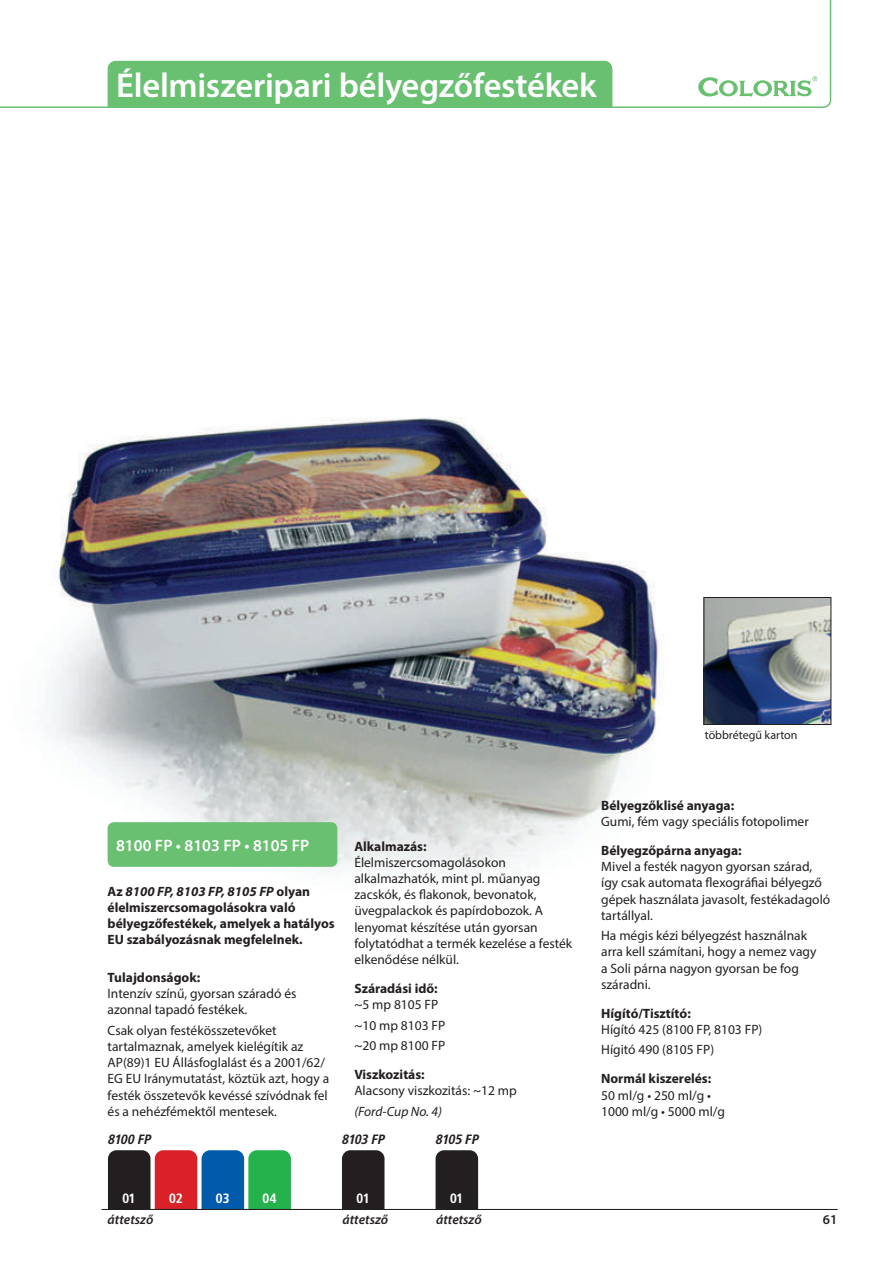
<style>
.page{position:relative;width:896px;height:1266px;background:#fff}
.page>*{position:absolute;margin:0;border:0;box-sizing:border-box;transform-origin:0 0}
.t1{font:600 34.5px "Myriad Pro";letter-spacing:-.01em;color:#fff}
.t2{font:600 16.5px "Myriad Pro";color:#fff}
.t3{font:13.5px/16.2px "Myriad Pro";color:#231f20}
.t4{font:700 13.5px/16.2px "Myriad Pro";color:#231f20}
.t5{font:italic 600 13.5px "Myriad Pro";color:#231f20}
.t6{font:italic 700 13.5px "Transit";letter-spacing:-.03em;color:#231f20}
.t7{font:italic 13.5px "Myriad Pro";letter-spacing:-.005em;color:#231f20}
.t8{font:700 13.5px "Transit";letter-spacing:-.025em;color:#fff}
.t9{font:700 13.5px "Transit";color:#231f20}
.t10{font:12px "Myriad Pro";color:#231f20}
.s1{font-style:italic}
.s2{font-family:"Myriad Pro";font-weight:600}
</style>
<div class="page">
<img style="left:46px;top:417px;width:774px;height:457px">
<div style="left:108px;top:1150px;width:42px;height:68px;background:#231f20;border-radius:9px"></div>
<div style="left:155px;top:1150px;width:42px;height:68px;background:#da2128;border-radius:9px"></div>
<div style="left:201px;top:1150px;width:43px;height:68px;background:#015aaa;border-radius:9px"></div>
<div style="left:248px;top:1150px;width:43px;height:68px;background:#23b24b;border-radius:9px"></div>
<div style="left:342px;top:1150px;width:42px;height:68px;background:#231f20;border-radius:9px"></div>
<div style="left:435px;top:1150px;width:43px;height:68px;background:#231f20;border-radius:9px"></div>
<hr style="left:102px;top:1208px;width:735px;height:2px;background:#231f20">
<div style="left:102px;top:1209px;width:735px;height:13px;background:#fff"></div>
<img style="left:705px;top:599px;width:124px;height:123px">
<div style="left:703px;top:597px;width:128px;height:127px;border:1px solid #231f20"></div>
<svg style="left:0;top:0;width:831px;height:108px"></svg>
<svg style="left:698px;top:76px;width:119px;height:21px"></svg>
<div style="left:108px;top:822px;width:229px;height:44px;background:#69c071;border-radius:6px"></div>
<div style="left:108px;top:61px;width:504px;height:47px;background:#69c071"></div>
<h1 class="t1" style="left:116px;top:72px;width:482px">Élelmiszeripari bélyegzőfestékek</h1>
<p class="t10" style="left:704px;top:730px;width:94px">többrétegű karton</p>
<p class="t2" style="left:116px;top:838px;width:195px">8100 FP • 8103 FP • 8105 FP</p>
<p class="t4" style="left:108px;top:884px;width:228px">Az <span class="s1">8100 FP, 8103 FP, 8105 FP</span> olyan élelmiszercsomagolásokra való bélyegzőfestékek, amelyek a hatályos EU szabályozásnak megfelelnek.</p>
<p class="t4" style="left:108px;top:970px;width:94px">Tulajdonságok:</p>
<p class="t3" style="left:108px;top:986px;width:190px">Intenzív színű, gyorsan száradó és azonnal tapadó festékek.</p>
<p class="t3" style="left:108px;top:1023px;width:223px">Csak olyan festékösszetevőket tartalmaznak, amelyek kielégítik az AP(89)1 EU Állásfoglalást és a 2001/62/ EG EU Iránymutatást, köztük azt, hogy a festék összetevők kevéssé szívódnak fel és a nehézfémektől mentesek.</p>
<p class="t4" style="left:354px;top:839px;width:74px">Alkalmazás:</p>
<p class="t3" style="left:354px;top:855px;width:219px">Élelmiszercsomagolásokon alkalmazhatók, mint pl. műanyag zacskók, és flakonok, bevonatok, üvegpalackok és papírdobozok. A lenyomat készítése után gyorsan folytatódhat a termék kezelése a festék elkenődése nélkül.</p>
<p class="t4" style="left:354px;top:981px;width:85px">Száradási idő:</p>
<p class="t3" style="left:354px;top:995px;width:92px;line-height:20.4px">~5 mp 8105 FP ~10 mp 8103 FP ~20 mp 8100 FP</p>
<p class="t4" style="left:354px;top:1067px;width:72px">Viszkozitás:</p>
<p class="t3" style="left:354px;top:1083px;width:164px">Alacsony viszkozitás: ~12 mp</p>
<p class="t7" style="left:354px;top:1106px;width:89px">(Ford-Cup No. 4)</p>
<p class="t6" style="left:108px;top:1130px;width:45px">8100 FP</p>
<p class="t6" style="left:342px;top:1130px;width:44px">8103 FP</p>
<p class="t6" style="left:435px;top:1130px;width:45px">8105 FP</p>
<p class="t8" style="left:122px;top:1190px;width:15px">01</p>
<p class="t8" style="left:169px;top:1190px;width:16px">02</p>
<p class="t8" style="left:216px;top:1190px;width:15px">03</p>
<p class="t8" style="left:262px;top:1190px;width:16px">04</p>
<p class="t8" style="left:356px;top:1190px;width:15px">01</p>
<p class="t8" style="left:450px;top:1190px;width:15px">01</p>
<p class="t5" style="left:108px;top:1214px;width:47px">áttetsző</p>
<p class="t5" style="left:342px;top:1214px;width:47px">áttetsző</p>
<p class="t5" style="left:436px;top:1214px;width:47px">áttetsző</p>
<p class="t4" style="left:601px;top:798px;width:134px">Bélyegzőklisé anyaga:</p>
<p class="t3" style="left:601px;top:814px;width:209px">Gumi, fém vagy speciális fotopolimer</p>
<p class="t4" style="left:601px;top:843px;width:142px">Bélyegzőpárna anyaga:</p>
<p class="t3" style="left:601px;top:859px;width:230px">Mivel a festék nagyon gyorsan szárad, így csak automata flexográfiai bélyegző gépek használata javasolt, festékadagoló tartállyal.</p>
<p class="t3" style="left:601px;top:928px;width:217px">Ha mégis kézi bélyegzést használnak arra kell számítani, hogy a nemez vagy a Soli párna nagyon gyorsan be fog száradni.</p>
<p class="t4" style="left:601px;top:1006px;width:91px">Hígító/Tisztító:</p>
<p class="t3" style="left:601px;top:1020px;width:163px;line-height:20.4px">Hígító 425 (8100 FP, 8103 FP)<br>Hígitó 490 (8105 FP)</p>
<p class="t4" style="left:601px;top:1071px;width:112px">Normál kiszerelés:</p>
<p class="t3" style="left:601px;top:1087px;width:125px">50 ml/g • 250 ml/g •<br>1000 ml/g • 5000 ml/g</p>
<p class="t9" style="left:819px;top:1211px;width:20px">8/5<span class="s2">61</span></p>
</div>
